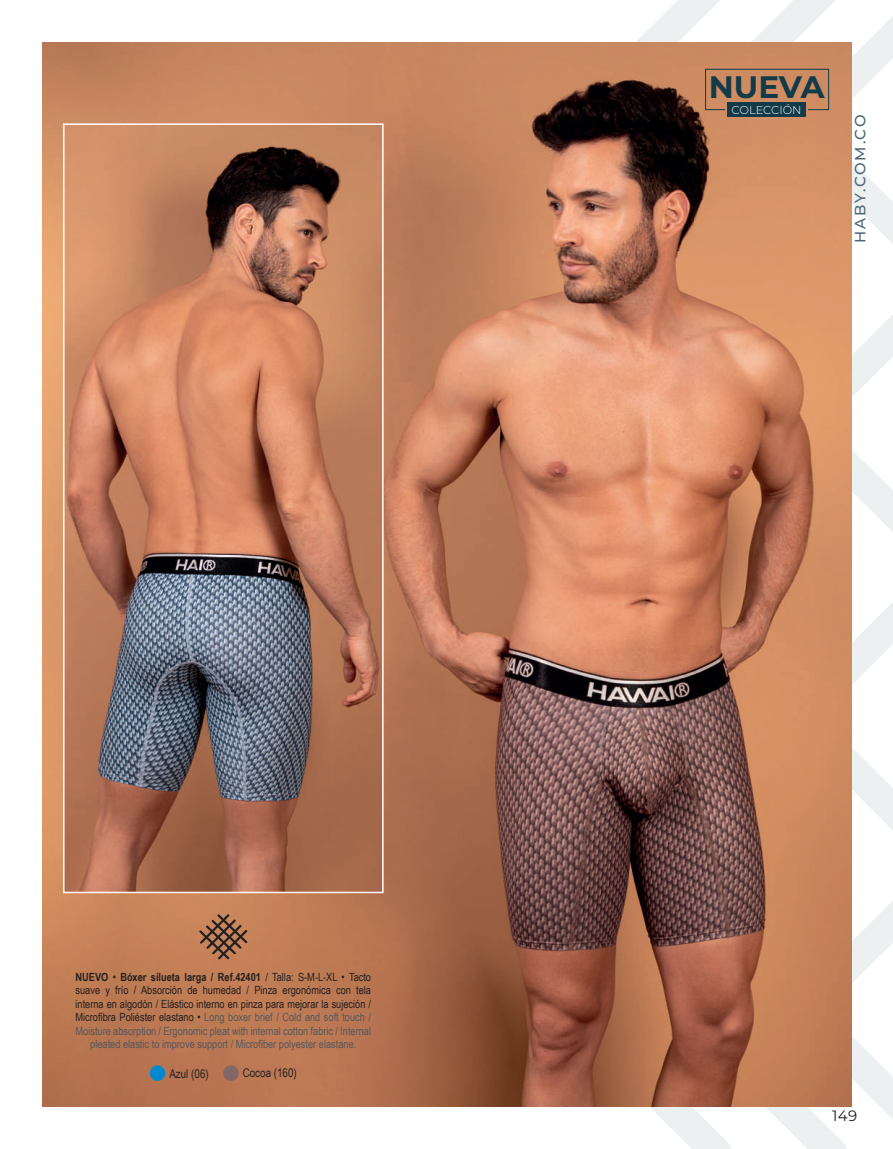
<style>
.page{position:relative;width:893px;height:1149px;background:#fff}
.page>*{position:absolute;margin:0;border:0;box-sizing:border-box;transform-origin:0 0}
.t1{font:700 31.05px "Montserrat";letter-spacing:-.005em;color:#123a48}
.t2{font:500 15px "Montserrat";letter-spacing:.11em;color:#4b6672}
.t3{font:15px "Montserrat";color:#231f20}
.t4{font:12px "Arial Narrow";color:#231f20}
.t5{font:300 11.4px "Montserrat";color:#fff}
.t6{font:11.25px/13.5px "Arial Narrow";color:#231f20;text-align:center}
.s1{font-weight:700}
.s2{color:#57585a}
</style>
<div class="page">
<svg style="left:566px;top:0;width:327px;height:1148px"></svg>
<img style="left:43px;top:43px;width:808px;height:1063px">
<img style="left:66px;top:126px;width:315px;height:763px">
<div style="left:63px;top:123px;width:321px;height:769px;border:2px solid #fff"></div>
<svg style="left:199px;top:913px;width:49px;height:46px;background:#996749"></svg>
<div style="left:727px;top:102px;width:78px;height:15px;background:#123a48"></div>
<svg style="left:705px;top:68px;width:125px;height:43px;background:#ac7d5d"></svg>
<div style="left:150px;top:1064px;width:15px;height:16px;background:#0089cf;border-radius:50%"></div>
<div style="left:223px;top:1064px;width:16px;height:16px;background:#836666;border-radius:50%"></div>
<p class="t6" style="left:76px;top:969px;width:297px"><span class="s1">NUEVO</span> • <span class="s1">Bóxer silueta larga / Ref.42401</span> / Talla: S-M-L-XL • Tacto suave y frío / Absorción de humedad / Pinza ergonómica con tela interna en algodón / Elástico interno en pinza para mejorar la sujeción / Microfibra Poliéster elastano • <span class="s2">Long boxer brief / Cold and soft touch / Moisture absorption / Ergonomic pleat with internal cotton fabric / Internal pleated elastic to improve support / Microfiber polyester elastane.</span></p>
<p class="t4" style="left:169px;top:1064px;width:41px">Azul (06)</p>
<p class="t4" style="left:243px;top:1064px;width:56px">Cocoa (160)</p>
<h1 class="t1" style="left:709px;top:65px;width:117px">NUEVA</h1>
<p class="t5" style="left:731px;top:102px;width:72px">COLECCIÓN</p>
<h2 class="t2" style="left:850px;top:243px;width:130px;rotate:-90deg">HABY.COM.CO</h2>
<h2 class="t3" style="left:832px;top:1104px;width:27px">149</h2>
</div>
